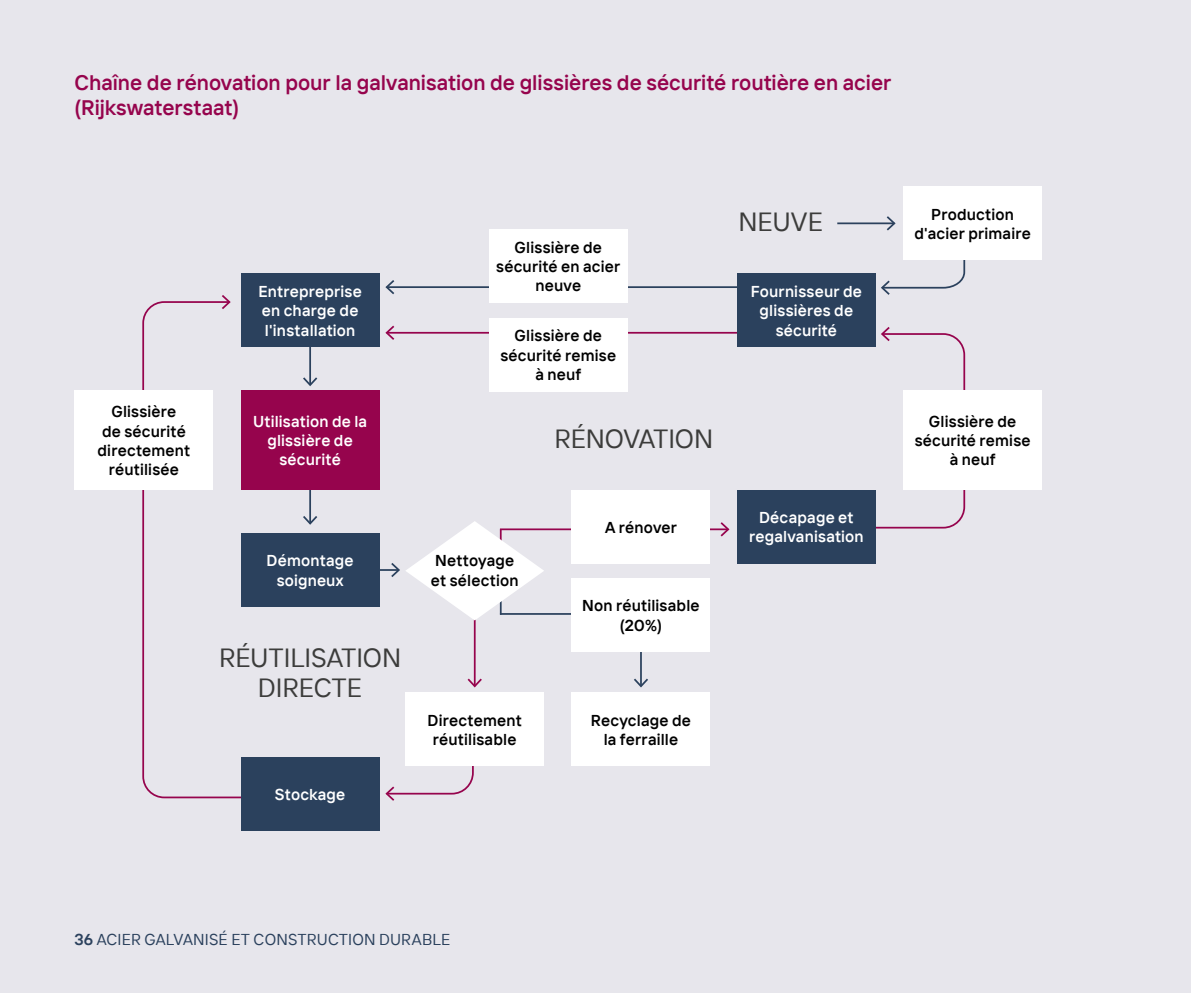
<style>
.page{position:relative;width:1191px;height:993px;background:#fff}
.page>*{position:absolute;margin:0;border:0;box-sizing:border-box;transform-origin:0 0}
.t1{font:26.25px/29.8px "TT Interphases";letter-spacing:-.005em;color:#3c3c3b;text-align:center}
.t2{font:600 21px/24.5px "TT Interphases";color:#96044d}
.t3{font:600 15.75px/19.2px "TT Interphases";letter-spacing:.01em;color:#000;text-align:center}
.t4{font:600 15.75px/19.2px "TT Interphases";letter-spacing:.01em;color:#fff;text-align:center}
.t5{font:15.75px "TT Interphases";letter-spacing:.01em;color:#2b415d}
.s1{font-weight:600}
</style>
<div class="page">
<div style="left:0;top:0;width:1191px;height:992px;background:#e7e6ec"></div>
<svg style="left:141px;top:489px;width:103px;height:309px"></svg>
<svg style="left:385px;top:765px;width:89px;height:36px"></svg>
<svg style="left:142px;top:295px;width:89px;height:95px"></svg>
<hr style="left:309px;top:340px;width:2px;height:45px;background:#2b415d">
<svg style="left:303px;top:375px;width:15px;height:12px"></svg>
<hr style="left:309px;top:466px;width:2px;height:57px;background:#2b415d">
<svg style="left:303px;top:514px;width:15px;height:11px"></svg>
<hr style="left:342px;top:569px;width:57px;height:1px;background:#2b415d">
<hr style="left:837px;top:222px;width:57px;height:2px;background:#2b415d">
<svg style="left:885px;top:216px;width:11px;height:15px"></svg>
<hr style="left:500px;top:528px;width:228px;height:2px;background:#96044d">
<svg style="left:718px;top:522px;width:12px;height:15px"></svg>
<hr style="left:640px;top:602px;width:2px;height:84px;background:#2b415d">
<svg style="left:634px;top:676px;width:14px;height:12px"></svg>
<hr style="left:474px;top:578px;width:1px;height:108px;background:#96044d">
<svg style="left:467px;top:676px;width:15px;height:12px"></svg>
<hr style="left:500px;top:613px;width:160px;height:1px;background:#2b415d">
<hr style="left:387px;top:286px;width:373px;height:2px;background:#2b415d">
<svg style="left:385px;top:280px;width:11px;height:15px"></svg>
<hr style="left:387px;top:332px;width:373px;height:1px;background:#96044d">
<svg style="left:385px;top:325px;width:11px;height:15px"></svg>
<svg style="left:389px;top:521px;width:155px;height:99px"></svg>
<div style="left:737px;top:273px;width:139px;height:74px;background:#2b415d"></div>
<div style="left:489px;top:229px;width:139px;height:74px;background:#fff"></div>
<div style="left:489px;top:318px;width:139px;height:73px;background:#fff"></div>
<div style="left:241px;top:273px;width:138px;height:74px;background:#2b415d"></div>
<div style="left:241px;top:390px;width:138px;height:99px;background:#96044d"></div>
<div style="left:74px;top:390px;width:139px;height:99px;background:#fff"></div>
<div style="left:241px;top:533px;width:138px;height:73px;background:#2b415d"></div>
<div style="left:405px;top:692px;width:139px;height:73px;background:#fff"></div>
<div style="left:241px;top:757px;width:138px;height:73px;background:#2b415d"></div>
<div style="left:571px;top:489px;width:139px;height:74px;background:#fff"></div>
<div style="left:571px;top:578px;width:139px;height:73px;background:#fff"></div>
<div style="left:571px;top:692px;width:139px;height:73px;background:#fff"></div>
<svg style="left:881px;top:260px;width:85px;height:35px"></svg>
<svg style="left:881px;top:327px;width:85px;height:63px"></svg>
<svg style="left:876px;top:489px;width:90px;height:40px"></svg>
<div style="left:903px;top:186px;width:139px;height:74px;background:#fff"></div>
<div style="left:903px;top:390px;width:139px;height:99px;background:#fff"></div>
<div style="left:737px;top:489px;width:139px;height:74px;background:#2b415d"></div>
<h2 class="t2" style="left:74px;top:70px;width:818px">Chaîne de rénovation pour la galvanisation de glissières de sécurité routière en acier (Rijkswaterstaat)</h2>
<p class="t3" style="left:97px;top:401px;width:94px">Glissière<br>de sécurité directement réutilisée</p>
<p class="t4" style="left:258px;top:281px;width:105px;text-align:left">Entrepreprise en charge de l'installation</p>
<p class="t4" style="left:253px;top:411px;width:115px">Utilisation de la glissière de sécurité</p>
<p class="t3" style="left:496px;top:237px;width:125px">Glissière de sécurité en acier neuve</p>
<p class="t3" style="left:500px;top:326px;width:117px">Glissière de sécurité remise à neuf</p>
<h1 class="t1" style="left:554px;top:423px;width:160px">RÉNOVATION</h1>
<p class="t3" style="left:605px;top:517px;width:73px">A rénover</p>
<p class="t4" style="left:267px;top:550px;width:89px">Démontage soigneux</p>
<p class="t3" style="left:431px;top:550px;width:89px;text-align:left">Nettoyage et sélection</p>
<h1 class="t1" style="left:219px;top:642px;width:184px">RÉUTILISATION<br>DIRECTE</h1>
<p class="t4" style="left:275px;top:784px;width:72px">Stockage</p>
<p class="t3" style="left:427px;top:709px;width:96px">Directement réutilisable</p>
<p class="t3" style="left:582px;top:595px;width:119px">Non réutilisable (20%)</p>
<p class="t3" style="left:591px;top:709px;width:102px">Recyclage de la ferraille</p>
<h1 class="t1" style="left:738px;top:206px;width:86px">NEUVE</h1>
<p class="t3" style="left:914px;top:204px;width:118px">Production d'acier primaire</p>
<p class="t4" style="left:751px;top:281px;width:113px">Fournisseur de glissières de sécurité</p>
<p class="t4" style="left:749px;top:507px;width:116px">Décapage et regalvanisation</p>
<p class="t3" style="left:914px;top:411px;width:117px">Glissière de sécurité remise à neuf</p>
<p class="t5" style="left:74px;top:929px;width:378px"><span class="s1">36</span> ACIER GALVANISÉ ET CONSTRUCTION DURABLE</p>
</div>
